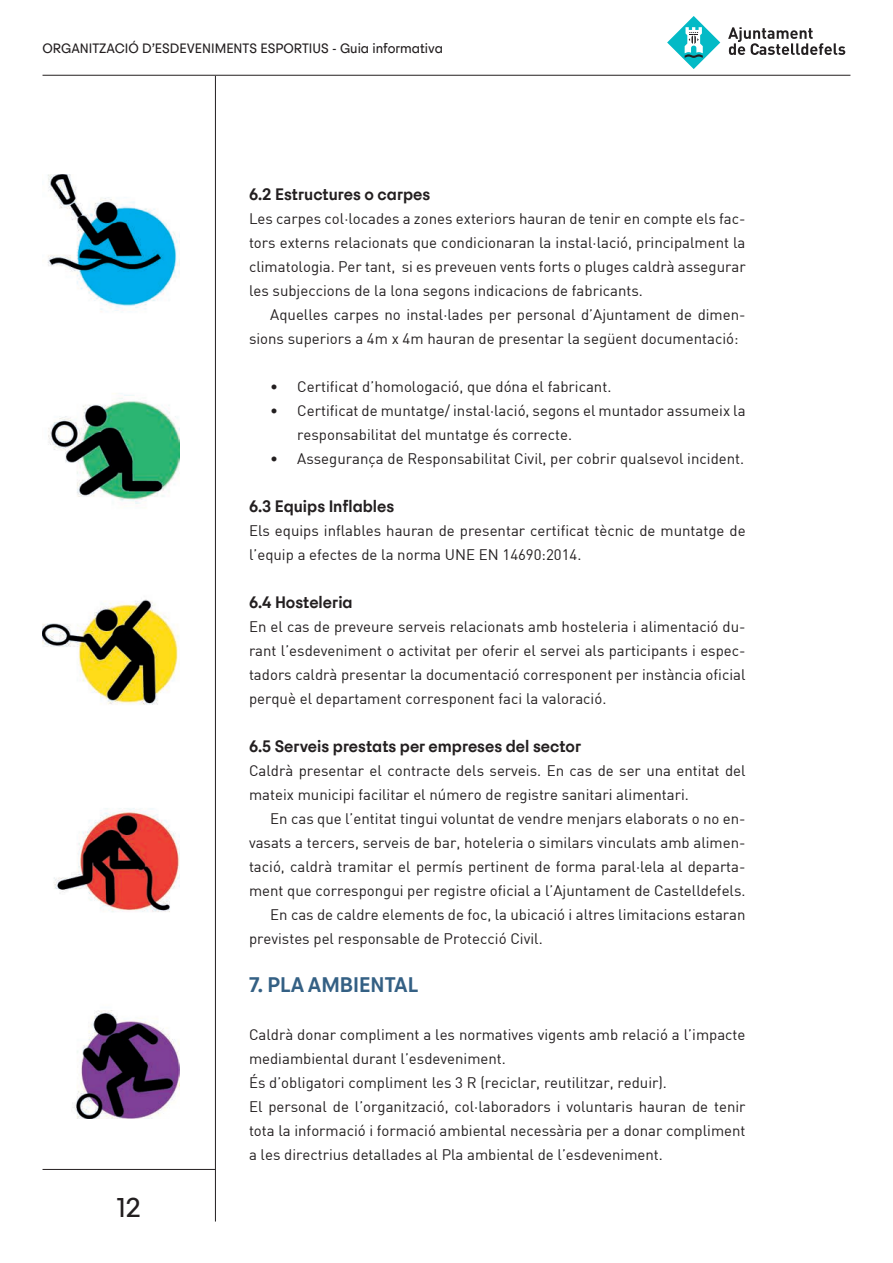
<style>
.page{position:relative;width:893px;height:1263px;background:#fff}
.page>*{position:absolute;margin:0;border:0;box-sizing:border-box;transform-origin:0 0}
.t1{font:27px "Steradian Castelldefels";color:#231f20}
.t2{font:500 21px "Steradian Castelldefels";color:#346084}
.t3{font:500 16.5px "Steradian Castelldefels";color:#231f20}
.t4{font:15px/24px "DIN";color:#231f20}
.t5{font:13.5px "Steradian Castelldefels";color:#231f20}
</style>
<div class="page">
<svg style="left:728px;top:27px;width:117px;height:28px"></svg>
<svg style="left:667px;top:16px;width:53px;height:53px"></svg>
<hr style="left:43px;top:75px;width:807px;height:1px;background:#231f20">
<img style="left:43px;top:174px;width:136px;height:944px">
<hr style="left:215px;top:76px;width:1px;height:1145px;background:#231f20">
<hr style="left:43px;top:1169px;width:172px;height:1px;background:#231f20">
<p class="t5" style="left:43px;top:40px;width:402px">ORGANITZACIÓ D’ESDEVENIMENTS ESPORTIUS - Guia informativa</p>
<h1 class="t1" style="left:117px;top:1191px;width:25px">12</h1>
<p class="t3" style="left:249px;top:184px;width:183px">6.2 Estructures o carpes</p>
<p class="t4" style="left:249px;top:206px;width:498px;text-align:justify">Les carpes col·locades a zones exteriors hauran de tenir en compte els fac&shy;tors externs relacionats que condicionaran la instal·lació, principalment la climatologia. Per tant, si es preveuen vents forts o pluges caldrà assegurar les subjeccions de la lona segons indicacions de fabricants.</p>
<p class="t4" style="left:249px;top:302px;width:498px;text-indent:21px">Aquelles carpes no instal·lades per personal d’Ajuntament de dimen&shy;sions superiors a 4m x 4m hauran de presentar la següent documentació:</p>
<p class="t4" style="left:270px;top:374px;width:343px">• Certificat d’homologació, que dóna el fabricant.</p>
<p class="t4" style="left:297px;top:398px;width:450px;text-indent:-27px">• Certificat de muntatge/ instal·lació, segons el muntador assumeix la responsabilitat del muntatge és correcte.</p>
<p class="t4" style="left:270px;top:446px;width:475px">• Assegurança de Responsabilitat Civil, per cobrir qualsevol incident.</p>
<p class="t3" style="left:249px;top:496px;width:147px">6.3 Equips Inflables</p>
<p class="t4" style="left:249px;top:518px;width:498px">Els equips inflables hauran de presentar certificat tècnic de muntatge de l’equip a efectes de la norma UNE EN 14690:2014.</p>
<p class="t3" style="left:249px;top:592px;width:105px">6.4 Hosteleria</p>
<p class="t4" style="left:249px;top:614px;width:498px;text-align:justify">En el cas de preveure serveis relacionats amb hosteleria i alimentació du&shy;rant l’esdeveniment o activitat per oferir el servei als participants i espec&shy;tadors caldrà presentar la documentació corresponent per instància oficial perquè el departament corresponent faci la valoració.</p>
<p class="t3" style="left:249px;top:736px;width:334px">6.5 Serveis prestats per empreses del sector</p>
<p class="t4" style="left:249px;top:758px;width:498px">Caldrà presentar el contracte dels serveis. En cas de ser una entitat del mateix municipi facilitar el número de registre sanitari alimentari.</p>
<p class="t4" style="left:270px;top:806px;width:477px">En cas que l’entitat tingui voluntat de vendre menjars elaborats o no en-</p>
<p class="t4" style="left:249px;top:830px;width:498px">vasats a tercers, serveis de bar, hoteleria o similars vinculats amb alimen-</p>
<p class="t4" style="left:249px;top:854px;width:498px">tació, caldrà tramitar el permís pertinent de forma paral·lela al departa-</p>
<p class="t4" style="left:249px;top:878px;width:498px">ment que correspongui per registre oficial a l’Ajuntament de Castelldefels.</p>
<p class="t4" style="left:270px;top:902px;width:477px">En cas de caldre elements de foc, la ubicació i altres limitacions estaran</p>
<p class="t4" style="left:249px;top:926px;width:295px">previstes pel responsable de Protecció Civil.</p>
<h2 class="t2" style="left:249px;top:972px;width:171px">7. PLA AMBIENTAL</h2>
<p class="t4" style="left:249px;top:1022px;width:498px">Caldrà donar compliment a les normatives vigents amb relació a l’impacte mediambiental durant l’esdeveniment.<br>És d’obligatori compliment les 3 R (reciclar, reutilitzar, reduir).<br>El personal de l’organització, col·laboradors i voluntaris hauran de tenir tota la informació i formació ambiental necessària per a donar compliment a les directrius detallades al Pla ambiental de l’esdeveniment.</p>
</div>
